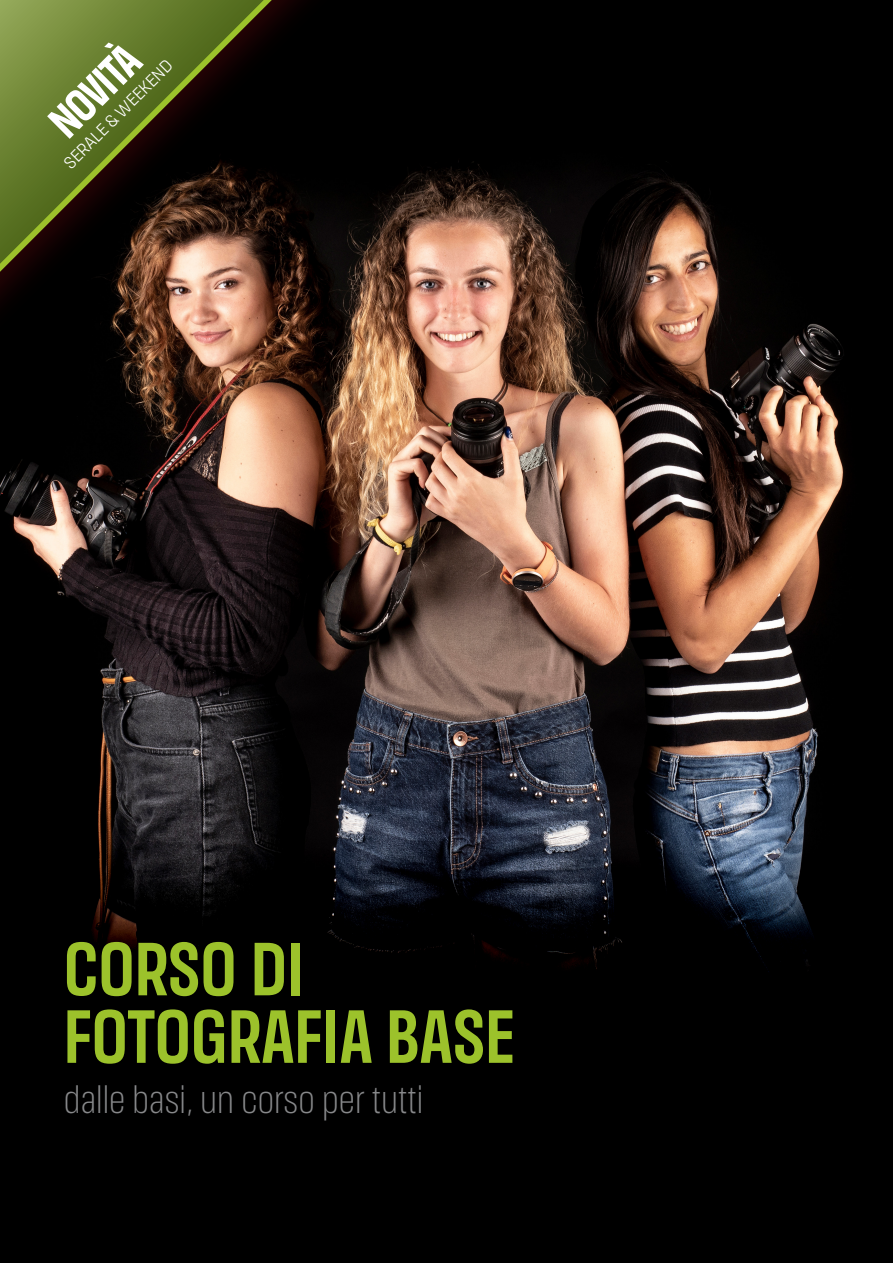
<style>
.page{position:relative;width:893px;height:1263px;background:#fff}
.page>*{position:absolute;margin:0;border:0;box-sizing:border-box;transform-origin:0 0}
.t1{font:500 75px/67.5px "Masif Cn";color:#9cc22b}
.t2{font:700 45.6px "Masif Cn";color:#fff}
.t3{font:300 37.5px "Masif Cn";color:#87888a}
.t4{font:17.1px "Masif";color:#fff}
</style>
<div class="page">
<img style="left:0;top:0;width:893px;height:1263px">
<div style="left:0;top:0;width:374px;height:370px;background:#9d0d15;opacity:.3"></div>
<svg style="left:0;top:0;width:341px;height:336px;background:#3e3b1d"></svg>
<div style="left:53px;top:928px;width:473px;height:150px;background:#000"></div>
<div style="left:52px;top:1072px;width:383px;height:61px;background:#000"></div>
<p class="t2" style="left:38px;top:110px;width:109px;rotate:-45deg">NOVITÀ</p>
<p class="t4" style="left:60px;top:159px;width:147px;rotate:-45deg">SERALE &amp; WEEKEND</p>
<h1 class="t1" style="left:64px;top:935px;width:453px">CORSO DI<br>FOTOGRAFIA BASE</h1>
<p class="t3" style="left:64px;top:1079px;width:361px">dalle basi, un corso per tutti</p>
</div>
